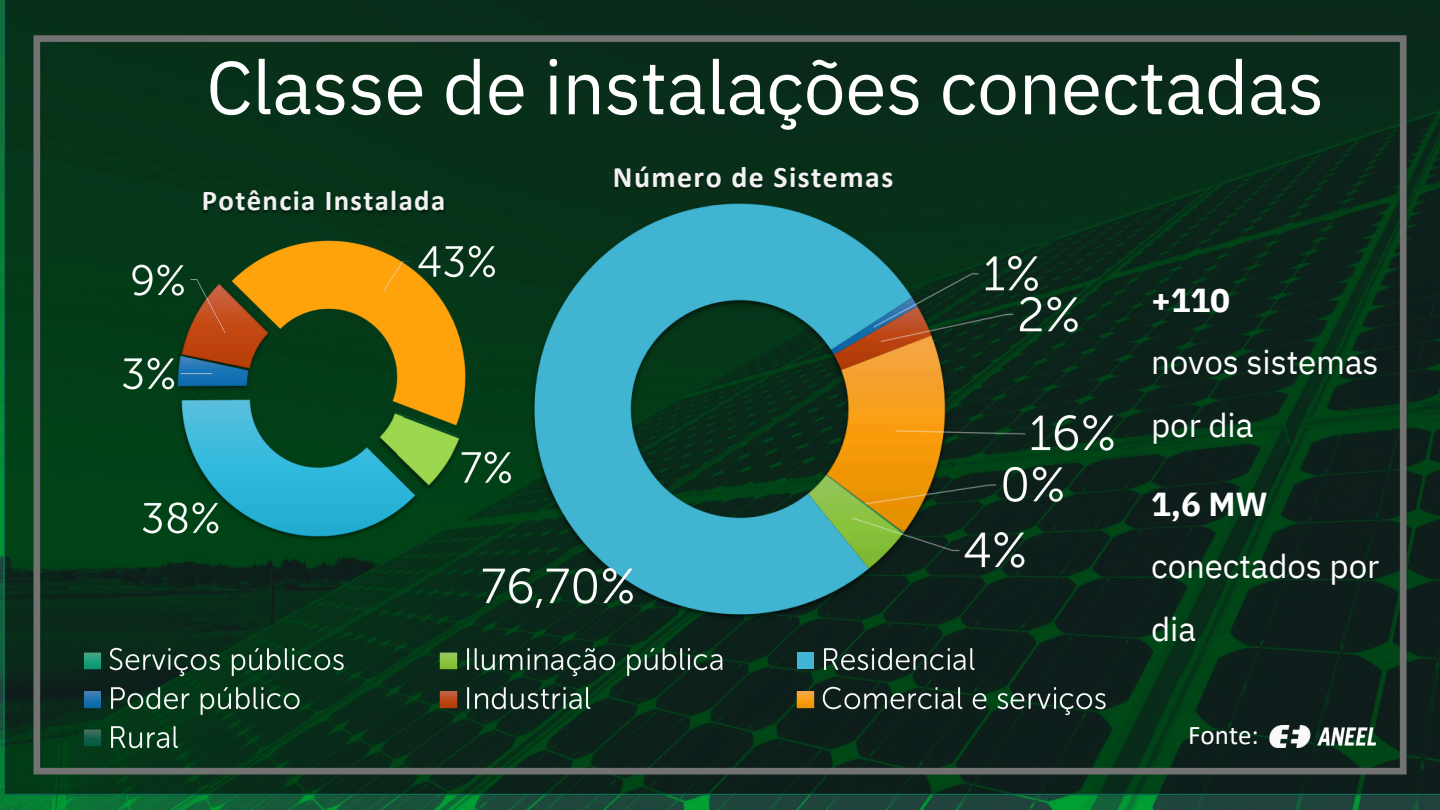
<style>
.page{position:relative;width:1440px;height:810px;background:#fff}
.page>*{position:absolute;margin:0;border:0;box-sizing:border-box;transform-origin:0 0}
.t1{font:74.85px "IBM Plex Sans";letter-spacing:-.005em;color:#fff}
.t2{font:33.15px/62.4px "IBM Plex Sans";letter-spacing:-.005em;color:#fff}
.t3{font:700 29.85px "Calibri";letter-spacing:.05em;color:#f2f2f2}
.t4{font:700 28.8px "Calibri";letter-spacing:.05em;color:#f2f2f2}
.t5{font:27px "Calibri";color:#fff}
.s1{font-weight:700}
</style>
<div class="page">
<img style="left:0;top:0;width:1440px;height:802px">
<img style="left:1269px;top:726px;width:106px;height:21px">
<img style="left:526px;top:197px;width:508px;height:426px">
<img style="left:963px;top:522px;width:96px;height:57px">
<img style="left:482px;top:558px;width:178px;height:57px">
<img style="left:983px;top:245px;width:86px;height:58px">
<img style="left:1018px;top:286px;width:93px;height:58px">
<img style="left:1029px;top:405px;width:96px;height:57px">
<img style="left:1000px;top:456px;width:97px;height:57px">
<img style="left:84px;top:651px;width:17px;height:18px">
<img style="left:108px;top:641px;width:251px;height:36px">
<img style="left:440px;top:651px;width:18px;height:18px">
<img style="left:797px;top:652px;width:16px;height:16px">
<img style="left:84px;top:692px;width:17px;height:16px">
<img style="left:440px;top:692px;width:18px;height:16px">
<img style="left:796px;top:692px;width:18px;height:16px">
<img style="left:84px;top:729px;width:17px;height:18px">
<img style="left:465px;top:641px;width:273px;height:36px">
<img style="left:821px;top:641px;width:168px;height:36px">
<img style="left:108px;top:680px;width:207px;height:36px">
<img style="left:465px;top:680px;width:138px;height:36px">
<img style="left:821px;top:680px;width:299px;height:36px">
<img style="left:108px;top:719px;width:84px;height:36px">
<img style="left:422px;top:426px;width:43px;height:69px">
<img style="left:175px;top:395px;width:247px;height:150px">
<img style="left:203px;top:386px;width:28px;height:8px">
<img style="left:175px;top:280px;width:56px;height:69px">
<img style="left:415px;top:426px;width:45px;height:60px">
<img style="left:181px;top:399px;width:234px;height:137px">
<img style="left:203px;top:368px;width:28px;height:18px">
<img style="left:181px;top:284px;width:50px;height:84px">
<img style="left:231px;top:241px;width:234px;height:185px">
<img style="left:191px;top:280px;width:34px;height:53px">
<img style="left:384px;top:261px;width:26px;height:30px">
<img style="left:461px;top:443px;width:79px;height:50px">
<img style="left:141px;top:493px;width:106px;height:51px">
<img style="left:121px;top:349px;width:82px;height:51px">
<img style="left:131px;top:255px;width:83px;height:51px">
<img style="left:418px;top:237px;width:105px;height:50px">
<img style="left:181px;top:173px;width:287px;height:68px">
<img style="left:592px;top:149px;width:324px;height:69px">
<p class="t1" style="left:206px;top:38px;width:1120px">Classe de instalações conectadas</p>
<p class="t3" style="left:613px;top:165px;width:282px">Número de Sistemas</p>
<p class="t4" style="left:202px;top:188px;width:245px">Potência Instalada</p>
<p class="t2" style="left:1151px;top:269px;width:229px"><span class="s1">+110<br></span>novos sistemas por dia</p>
<p class="t2" style="left:1151px;top:472px;width:230px"><span class="s1">1,6 MW </span>conectados por dia</p>
<p class="t5" style="left:1188px;top:724px;width:72px">Fonte:</p>
</div>
